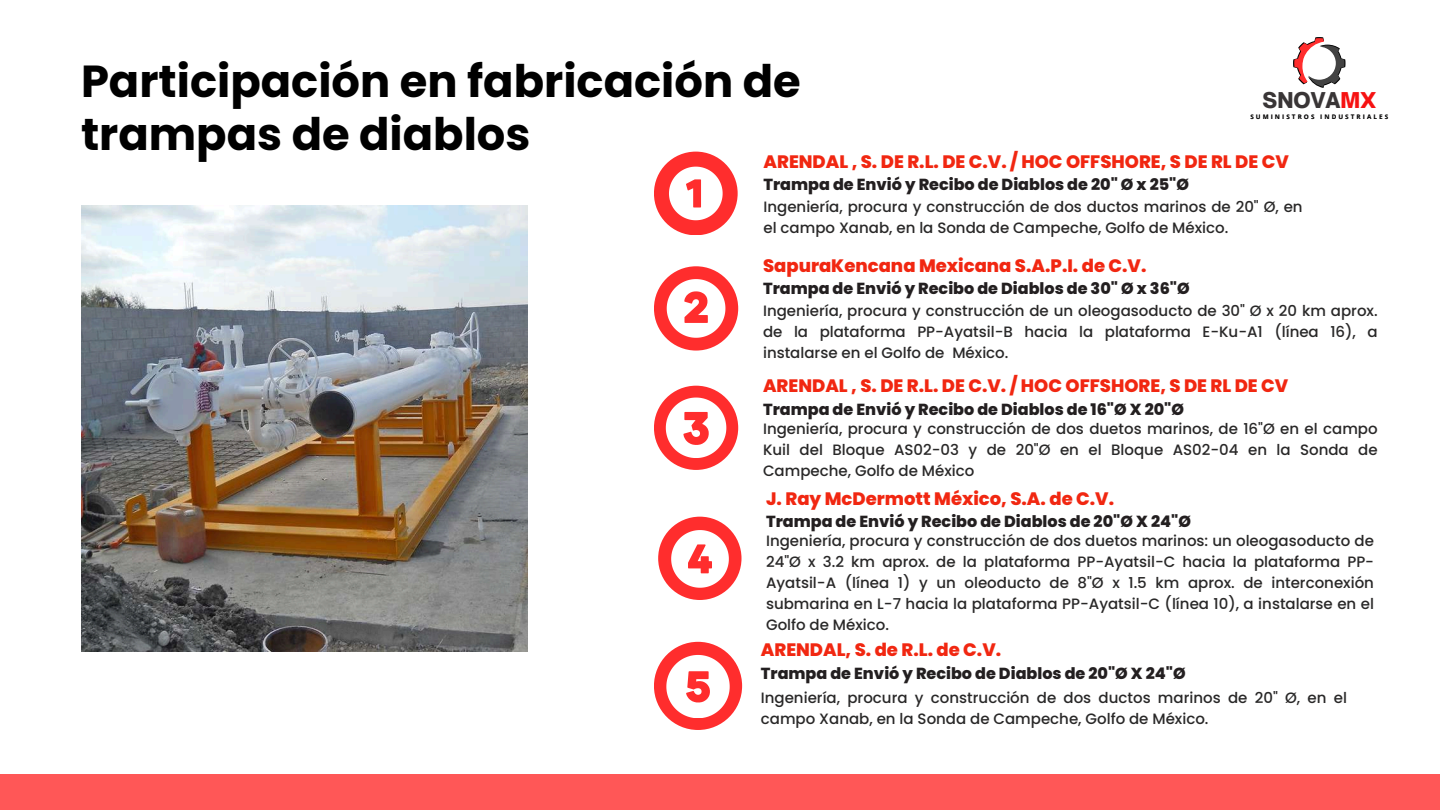
<style>
.page{position:relative;width:1440px;height:810px;background:#fff}
.page>*{position:absolute;margin:0;border:0;box-sizing:border-box;transform-origin:0 0}
.t1{font:700 44.8px/53.2px "Poppins";color:#000}
.t2{font:900 20.9px "Open Sauce One";color:#393536}
.t3{font:800 18px "Poppins";color:#f12711}
.t4{font:800 16px "Poppins";color:#231f20}
.t5{font:500 15px/21px "Poppins";color:#292828;text-align:justify}
.t6{font:700 6.3px "Open Sans";letter-spacing:.34em;color:#000}
.s1{color:#f61212}
</style>
<div class="page">
<div style="left:0;top:774px;width:1440px;height:36px;background:#ff5757"></div>
<div style="left:654px;top:386px;width:84px;height:84px;background:#ff2d2d;border-radius:50%"></div>
<svg style="left:666px;top:398px;width:60px;height:60px"></svg>
<div style="left:658px;top:517px;width:84px;height:83px;background:#ff2d2d;border-radius:50%"></div>
<svg style="left:671px;top:530px;width:58px;height:57px"></svg>
<div style="left:654px;top:642px;width:88px;height:88px;background:#ff2d2d;border-radius:50%"></div>
<svg style="left:666px;top:655px;width:63px;height:63px"></svg>
<div style="left:654px;top:152px;width:84px;height:83px;background:#ff2d2d;border-radius:50%"></div>
<svg style="left:669px;top:167px;width:53px;height:53px"></svg>
<div style="left:654px;top:266px;width:84px;height:85px;background:#ff2d2d;border-radius:50%"></div>
<svg style="left:667px;top:279px;width:58px;height:59px"></svg>
<img style="left:81px;top:205px;width:446px;height:446px">
<svg style="left:1293px;top:37px;width:53px;height:51px"></svg>
<h1 class="t1" style="left:81px;top:54px;width:721px">Participación en fabricación de trampas de diablos</h1>
<h2 class="t2" style="left:1263px;top:88px;width:115px">SNOVA<span class="s1">MX</span></h2>
<p class="t6" style="left:1250px;top:112px;width:139px">SUMINISTROS INDUSTRIALES</p>
<p class="t3" style="left:764px;top:149px;width:527px">ARENDAL , S. DE R.L. DE C.V. / HOC OFFSHORE, S DE RL DE CV</p>
<p class="t4" style="left:764px;top:173px;width:427px">Trampa de Envió y Recibo de Diablos de 20" Ø x 25"Ø</p>
<p class="t5" style="left:764px;top:196px;width:541px">Ingeniería, procura y construcción de dos ductos marinos de 20" Ø, en el campo Xanab, en la Sonda de Campeche, Golfo de México.</p>
<p class="t3" style="left:763px;top:253px;width:385px">SapuraKencana Mexicana S.A.P.I. de C.V.</p>
<p class="t4" style="left:763px;top:277px;width:428px">Trampa de Envió y Recibo de Diablos de 30" Ø x 36"Ø</p>
<p class="t5" style="left:763px;top:301px;width:616px">Ingeniería, procura y construcción de un oleogasoducto de 30" Ø x 20 km aprox. de la plataforma PP-Ayatsil-B hacia la plataforma E-Ku-A1 (línea 16), a instalarse en el Golfo de México.</p>
<p class="t3" style="left:763px;top:374px;width:527px">ARENDAL , S. DE R.L. DE C.V. / HOC OFFSHORE, S DE RL DE CV</p>
<p class="t4" style="left:763px;top:398px;width:423px">Trampa de Envió y Recibo de Diablos de 16"Ø X 20"Ø</p>
<p class="t5" style="left:763px;top:419px;width:616px">Ingeniería, procura y construcción de dos duetos marinos, de 16"Ø en el campo Kuil del Bloque AS02-03 y de 20"Ø en el Bloque AS02-04 en la Sonda de Campeche, Golfo de México</p>
<p class="t3" style="left:766px;top:486px;width:350px">J. Ray McDermott México, S.A. de C.V.</p>
<p class="t4" style="left:766px;top:510px;width:426px">Trampa de Envió y Recibo de Diablos de 20"Ø X 24"Ø</p>
<p class="t5" style="left:766px;top:530px;width:609px">Ingeniería, procura y construcción de dos duetos marinos: un oleogasoducto de 24"Ø x 3.2 km aprox. de la plataforma PP-Ayatsil-C hacia la plataforma PP-Ayatsil-A (línea 1) y un oleoducto de 8"Ø x 1.5 km aprox. de interconexión submarina en L-7 hacia la plataforma PP-Ayatsil-C (línea 10), a instalarse en el Golfo de México.</p>
<p class="t3" style="left:761px;top:637px;width:242px">ARENDAL, S. de R.L. de C.V.</p>
<p class="t4" style="left:761px;top:662px;width:426px">Trampa de Envió y Recibo de Diablos de 20"Ø X 24"Ø</p>
<p class="t5" style="left:761px;top:687px;width:588px">Ingeniería, procura y construcción de dos ductos marinos de 20" Ø, en el campo Xanab, en la Sonda de Campeche, Golfo de México.</p>
</div>
